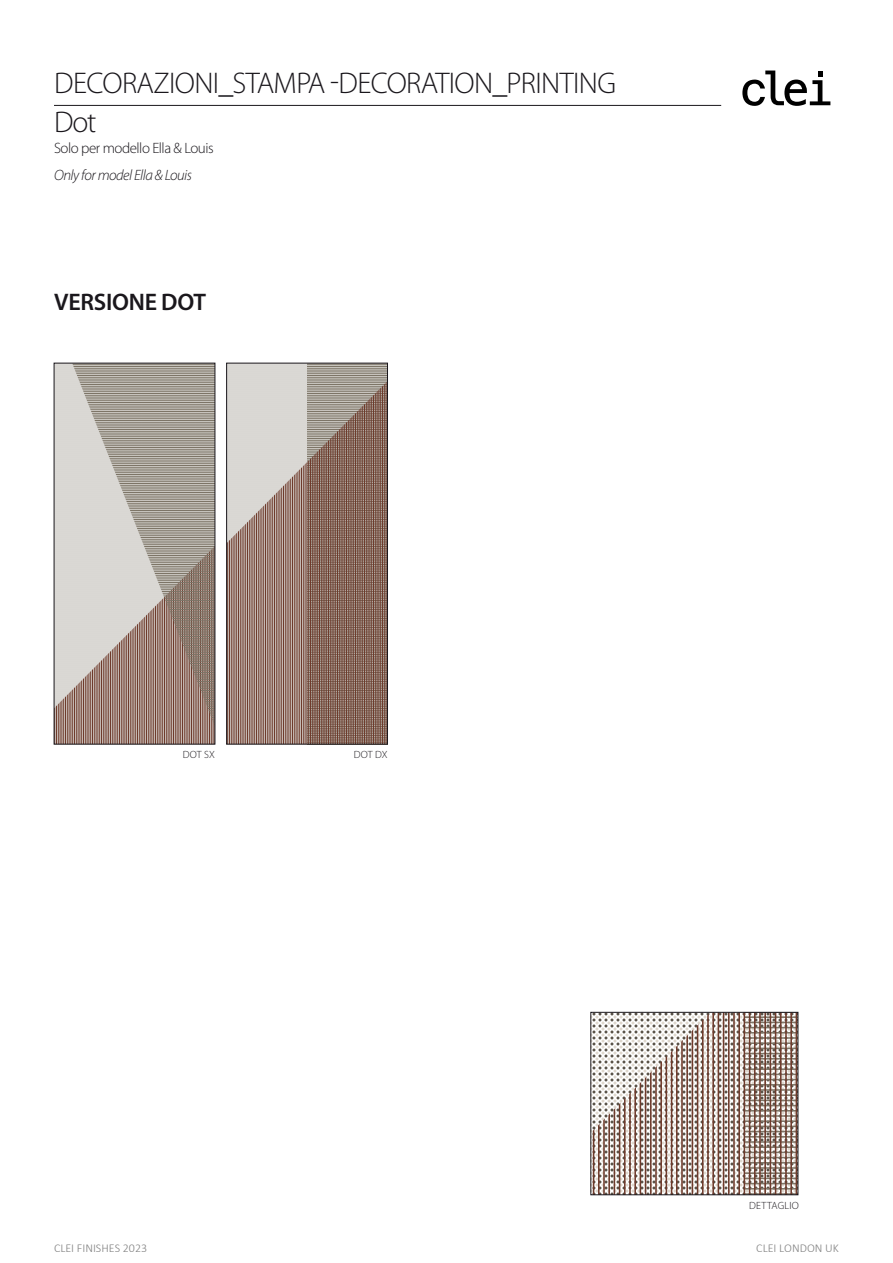
<style>
.page{position:relative;width:893px;height:1263px;background:#fff}
.page>*{position:absolute;margin:0;border:0;box-sizing:border-box;transform-origin:0 0}
.t1{font:300 30px/39px "Myriad Pro";letter-spacing:-.02em;color:#1a171c}
.t2{font:600 24px "Myriad Pro";letter-spacing:-.01em;color:#1a171c}
.t3{font:300 15px "Myriad Pro";letter-spacing:-.03em;color:#1a171c}
.t4{font:italic 300 15px "Myriad Pro";letter-spacing:-.03em;color:#1a171c}
.t5{font:300 12px "Calibri";color:#808080}
.t6{font:300 10.5px "Myriad Pro";letter-spacing:.02em;color:#1a171c}
</style>
<div class="page">
<hr style="left:54px;top:105px;width:667px;height:1px;background:#1a171c">
<svg style="left:742px;top:71px;width:88px;height:35px"></svg>
<div style="left:227px;top:363px;width:160px;height:381px;background:#d9d7d3"></div>
<svg style="left:307px;top:365px;width:79px;height:16px"></svg>
<svg style="left:228px;top:381px;width:158px;height:361px"></svg>
<div style="left:226px;top:363px;width:162px;height:381px;border:1px solid #1a171c"></div>
<svg style="left:54px;top:363px;width:161px;height:381px;background:#c1bdb9"></svg>
<svg style="left:56px;top:690px;width:157px;height:52px;background:#a08379"></svg>
<svg style="left:72px;top:365px;width:141px;height:362px;background:#b1a79f"></svg>
<svg style="left:593px;top:1014px;width:203px;height:179px;background:#b8a8a1"></svg>
<div style="left:591px;top:1012px;width:207px;height:183px;border:1px solid #1a171c"></div>
<p class="t1" style="left:54px;top:63px;width:564px">DECORAZIONI_STAMPA -DECORATION_PRINTING<br>Dot</p>
<p class="t3" style="left:54px;top:139px;width:161px">Solo per modello Ella &amp; Louis</p>
<p class="t4" style="left:54px;top:166px;width:140px">Only for model Ella &amp; Louis</p>
<p class="t2" style="left:54px;top:288px;width:153px">VERSIONE DOT</p>
<p class="t6" style="left:183px;top:748px;width:34px">DOT SX</p>
<p class="t6" style="left:354px;top:748px;width:35px">DOT DX</p>
<p class="t6" style="left:749px;top:1199px;width:51px">DETTAGLIO</p>
<p class="t5" style="left:54px;top:1240px;width:95px">CLEI FINISHES 2023</p>
<p class="t5" style="left:756px;top:1240px;width:84px">CLEI LONDON UK</p>
</div>
